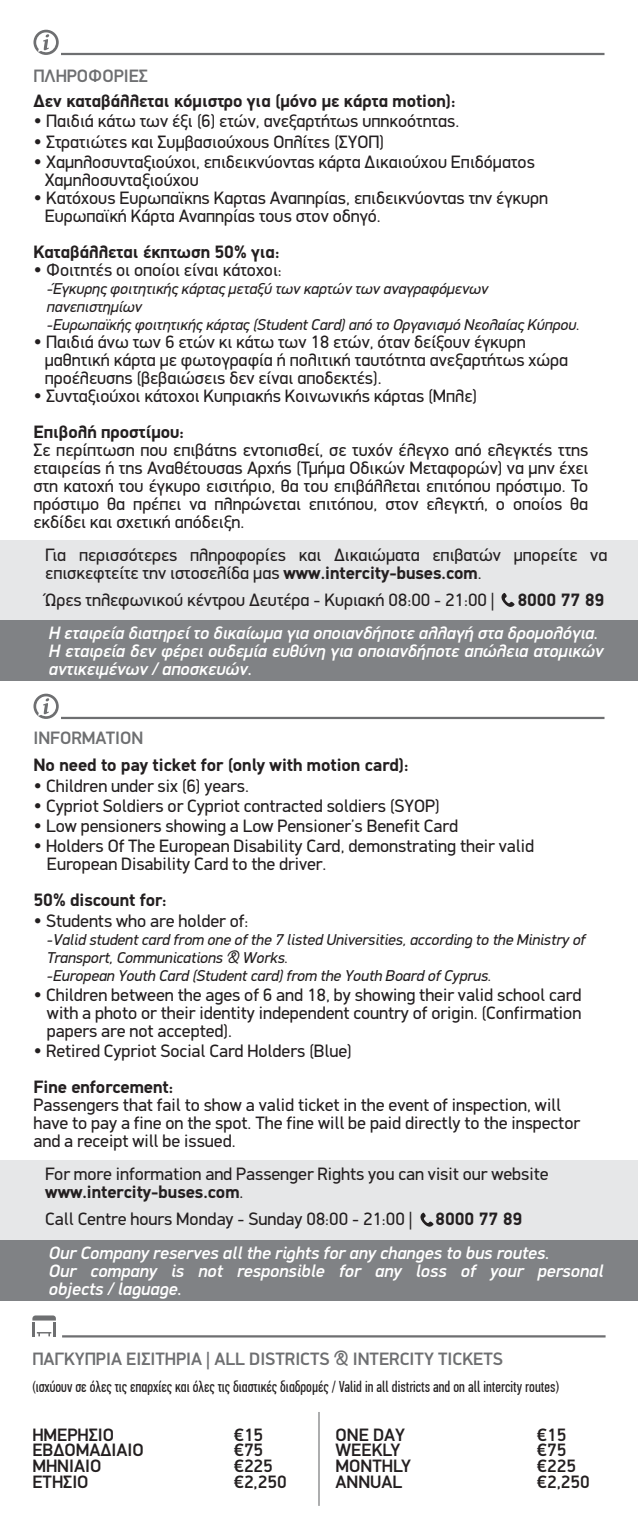
<style>
.page{position:relative;width:638px;height:1531px;background:#fff}
.page>*{position:absolute;margin:0;border:0;box-sizing:border-box;transform-origin:0 0}
.t1{font:18px/18px "PF Din Display";color:#231f20}
.t2{font:italic 500 18px/18px "PF Din Display";color:#fff}
.t3{font:700 18px "PF Din Display";color:#231f20}
.t4{font:500 18px "PF Din Display";color:#231f20}
.t5{font:500 18px "PF Din Display";color:#6e6f71}
.t6{font:italic 15.75px/18px "PF Din Display";color:#231f20}
.t7{font:15.75px "PF Din Text Comp Pro";color:#231f20}
.s1{font-weight:700}
</style>
<div class="page">
<div style="left:0;top:540px;width:638px;height:81px;background:#e6e7e8"></div>
<div style="left:0;top:621px;width:638px;height:60px;background:#808285"></div>
<hr style="left:61px;top:53px;width:543px;height:2px;background:#6e6f71">
<svg style="left:33px;top:30px;width:26px;height:25px"></svg>
<hr style="left:61px;top:717px;width:543px;height:2px;background:#6e6f71">
<svg style="left:33px;top:694px;width:26px;height:25px"></svg>
<hr style="left:318px;top:1412px;width:1px;height:94px;background:#6e6f71">
<svg style="left:501px;top:593px;width:13px;height:14px"></svg>
<div style="left:0;top:1160px;width:638px;height:80px;background:#e6e7e8"></div>
<div style="left:0;top:1240px;width:638px;height:61px;background:#808285"></div>
<svg style="left:420px;top:1212px;width:13px;height:14px"></svg>
<hr style="left:62px;top:1335px;width:543px;height:2px;background:#6e6f71">
<svg style="left:32px;top:1315px;width:24px;height:21px"></svg>
<p class="t5" style="left:33px;top:65px;width:116px">ΠΛΗΡΟΦΟΡΙΕΣ</p>
<p class="t3" style="left:33px;top:90px;width:423px">∆εν καταβάλλεται κόµιστρο για (µόνο µε κάρτα motion):</p>
<p class="t1" style="left:33px;top:112px;width:427px">• Παιδιά κάτω των έξι (6) ετών, ανεξαρτήτως υπηκοότητας.</p>
<p class="t1" style="left:33px;top:132px;width:352px">• Στρατιώτες και Συµβασιούχους Οπλίτες (ΣΥΟΠ)</p>
<p class="t1" style="left:45px;top:153px;width:492px;text-indent:-11px">• Χαµηλοσυνταξιούχοι, επιδεικνύοντας κάρτα ∆ικαιούχου Επιδόµατος<br>Χαµηλοσυνταξιούχου</p>
<p class="t1" style="left:45px;top:189px;width:505px;text-indent:-11px">• Κατόχους Ευρωπαϊκης Καρτας Αναπηρίας, επιδεικνύοντας την έγκυρη<br>Ευρωπαϊκή Κάρτα Αναπηρίας τους στον οδηγό.</p>
<p class="t3" style="left:33px;top:241px;width:247px">Καταβάλλεται έκπτωση 50% για:</p>
<p class="t1" style="left:33px;top:261px;width:250px">• Φοιτητές οι οποίοι είναι κάτοχοι:</p>
<p class="t6" style="left:47px;top:279px;width:534px">-Έγκυρης φοιτητικής κάρτας µεταξύ των καρτών των αναγραφόµενων πανεπιστηµίων<br>-Ευρωπαϊκής φοιτητικής κάρτας (Student Card) από το Οργανισµό Νεολαίας Κύπρου.</p>
<p class="t1" style="left:45px;top:333px;width:525px;text-indent:-11px">• Παιδιά άνω των 6 ετών κι κάτω των 18 ετών, όταν δείξουν έγκυρη µαθητική κάρτα µε φωτογραφία ή πολιτική ταυτότητα ανεξαρτήτως χώρα προέλευσης (βεβαιώσεις δεν είναι αποδεκτές).</p>
<p class="t1" style="left:33px;top:387px;width:445px">• Συνταξιούχοι κάτοχοι Κυπριακής Κοινωνικής κάρτας (Μπλε)</p>
<p class="t3" style="left:33px;top:421px;width:152px">Επιβολή προστίµου:</p>
<p class="t1" style="left:33px;top:441px;width:556px;text-align:justify">Σε περίπτωση που επιβάτης εντοπισθεί, σε τυχόν έλεγχο από ελεγκτές ττης εταιρείας ή της Αναθέτουσας Αρχής (Τµήµα Οδικών Μεταφορών) να µην έχει στη κατοχή του έγκυρο εισιτήριο, θα του επιβάλλεται επιτόπου πρόστιµο. Το πρόστιµο θα πρέπει να πληρώνεται επιτόπου, στον ελεγκτή, ο οποίος θα εκδίδει και σχετική απόδειξη.</p>
<p class="t1" style="left:45px;top:545px;width:563px">Για περισσότερες πληροφορίες και ∆ικαιώµατα επιβατών µπορείτε να επισκεφτείτε την ιστοσελίδα µας <span class="s1">www.intercity-buses.com</span>.</p>
<p class="t1" style="left:45px;top:590px;width:451px">Ώρες τηλεφωνικού κέντρου ∆ευτέρα - Κυριακή 08:00 - 21:00 |</p>
<p class="t3" style="left:517px;top:588px;width:88px">8000 77 89</p>
<p class="t2" style="left:49px;top:624px;width:556px">Η εταιρεία διατηρεί το δικαίωµα για οποιανδήποτε αλλαγή στα δροµολόγια.<br>H εταιρεία δεν φέρει ουδεµία ευθύνη για οποιανδήποτε απώλεια ατοµικών αντικειµένων / αποσκευών.</p>
<p class="t5" style="left:33px;top:727px;width:111px">INFORMATION</p>
<p class="t3" style="left:33px;top:754px;width:376px">No need to pay ticket for (only with motion card):</p>
<p class="t1" style="left:33px;top:776px;width:217px">• Children under six (6) years.</p>
<p class="t1" style="left:33px;top:796px;width:408px">• Cypriot Soldiers or Cypriot contracted soldiers (SYOP)</p>
<p class="t1" style="left:33px;top:817px;width:426px">• Low pensioners showing a Low Pensioner’s Benefit Card</p>
<p class="t1" style="left:47px;top:837px;width:488px;text-indent:-13px">• Holders Of The European Disability Card, demonstrating their valid<br>European Disability Card to the driver.</p>
<p class="t3" style="left:33px;top:889px;width:135px">50% discount for:</p>
<p class="t1" style="left:33px;top:911px;width:216px">• Students who are holder of:</p>
<p class="t6" style="left:47px;top:930px;width:540px">-Valid student card from one of the 7 listed Universities, according to the Ministry of<br>Transport, Communications &amp; Works.<br>-European Youth Card (Student card) from the Youth Board of Cyprus.</p>
<p class="t1" style="left:47px;top:985px;width:536px;text-align:justify;text-indent:-13px">• Children between the ages of 6 and 18, by showing their valid school card with a photo or their identity independent country of origin. (Confirmation papers are not accepted).</p>
<p class="t1" style="left:33px;top:1042px;width:320px">• Retired Cypriot Social Card Holders (Blue)</p>
<p class="t3" style="left:33px;top:1076px;width:141px">Fine enforcement:</p>
<p class="t1" style="left:33px;top:1096px;width:548px">Passengers that fail to show a valid ticket in the event of inspection, will have to pay a fine on the spot. The fine will be paid directly to the inspector and a receipt will be issued.</p>
<p class="t1" style="left:45px;top:1165px;width:505px">For more information and Passenger Rights you can visit our website <span class="s1">www.intercity-buses.com</span>.</p>
<p class="t1" style="left:45px;top:1210px;width:369px">Call Centre hours Monday - Sunday 08:00 - 21:00 |</p>
<p class="t3" style="left:435px;top:1208px;width:88px">8000 77 89</p>
<p class="t2" style="left:49px;top:1244px;width:556px">Our Company reserves all the rights for any changes to bus routes.<br>Our company is not responsible for any loss of your personal objects / laguage.</p>
<p class="t5" style="left:32px;top:1348px;width:472px">ΠΑΓΚΥΠΡΙΑ ΕΙΣΙΤΗΡΙΑ | ALL DISTRICTS &amp; INTERCITY TICKETS</p>
<p class="t7" style="left:32px;top:1377px;width:528px">(ισχύουν σε όλες τις επαρχίες και όλες τις διαστικές διαδροµές / Valid in all districts and on all intercity routes)</p>
<p class="t4" style="left:32px;top:1423px;width:83px">ΗMEΡΗΣΙΟ</p>
<p class="t4" style="left:234px;top:1423px;width:31px">€15</p>
<p class="t4" style="left:32px;top:1439px;width:113px">ΕΒ∆ΟΜΑ∆ΙΑΙΟ</p>
<p class="t4" style="left:234px;top:1439px;width:31px">€75</p>
<p class="t4" style="left:32px;top:1455px;width:70px">ΜΗΝΙΑΙΟ</p>
<p class="t4" style="left:234px;top:1455px;width:41px">€225</p>
<p class="t4" style="left:32px;top:1471px;width:58px">ΕΤΗΣΙΟ</p>
<p class="t4" style="left:234px;top:1471px;width:54px">€2,250</p>
<p class="t4" style="left:335px;top:1423px;width:71px">ONE DAY</p>
<p class="t4" style="left:537px;top:1423px;width:31px">€15</p>
<p class="t4" style="left:335px;top:1439px;width:67px">WEEKLY</p>
<p class="t4" style="left:537px;top:1439px;width:31px">€75</p>
<p class="t4" style="left:335px;top:1455px;width:77px">MONTHLY</p>
<p class="t4" style="left:537px;top:1455px;width:41px">€225</p>
<p class="t4" style="left:335px;top:1471px;width:68px">ANNUAL</p>
<p class="t4" style="left:537px;top:1471px;width:54px">€2,250</p>
</div>
